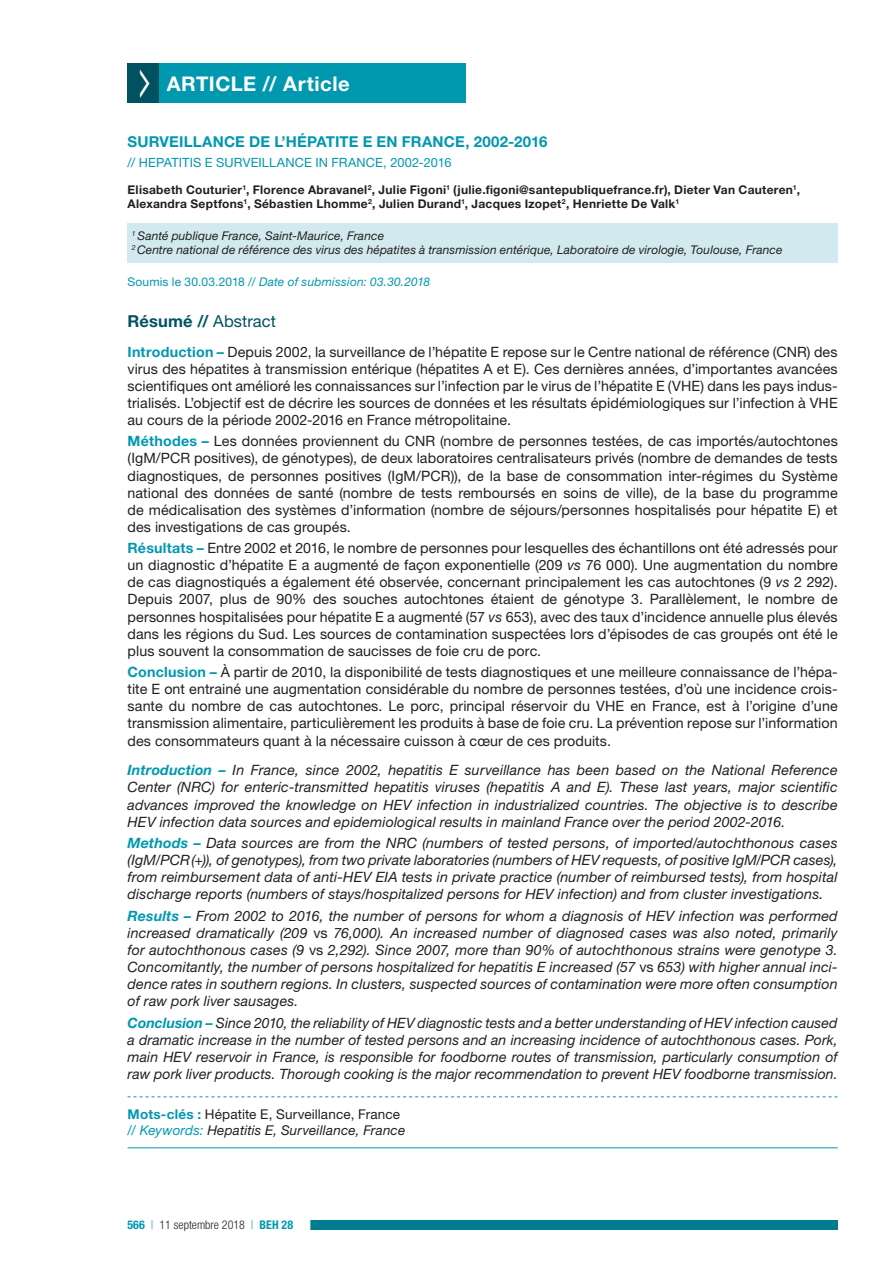
<style>
.page{position:relative;width:893px;height:1263px;background:#fff}
.page>*{position:absolute;margin:0;border:0;box-sizing:border-box;transform-origin:0 0}
.t1{font:700 20.25px "Helvetica Neue LT Std";letter-spacing:.025em;color:#fff}
.t2{font:700 16.5px "Helvetica Neue LT Std";letter-spacing:.01em;color:#005260}
.t3{font:700 15px "Helvetica Neue LT Std";letter-spacing:.01em;color:#0098af}
.t4{font:14.25px/17.1px "Helvetica Neue LT Std";letter-spacing:.005em;color:#231f20;text-align:justify}
.t5{font:italic 14.25px/17.1px "Helvetica Neue LT Std";letter-spacing:.01em;color:#231f20;text-align:justify}
.t6{font:italic 13.5px/16.2px "Helvetica Neue LT Std";letter-spacing:.01em;color:#231f20}
.t7{font:12.75px "Helvetica Neue LT Std";letter-spacing:.01em;color:#0098af}
.t8{font:700 12px/14.4px "Helvetica Neue LT Std";letter-spacing:.025em;color:#231f20}
.t9{font:italic 12px/14.4px "Helvetica Neue LT Std";letter-spacing:.01em;color:#231f20}
.t10{font:italic 12px "Helvetica Neue LT Std";letter-spacing:.015em;color:#0098af}
.t11{font:300 condensed 12px "Helvetica Neue LT Std";color:#231f20}
.s1{font-style:normal}
.s2{font-weight:400}
.s3{font-weight:700;color:#0098af}
.s4{font-style:italic}
.s5{font-weight:700;font-style:normal;color:#0098af}
.s6{color:#0098af}
</style>
<div class="page">
<div style="left:242px;top:1221px;width:596px;height:9px;background:#007c8f"></div>
<div style="left:110px;top:1219px;width:200px;height:12px;background:#fff"></div>
<div style="left:159px;top:64px;width:307px;height:39px;background:#0098af"></div>
<div style="left:128px;top:223px;width:710px;height:40px;background:#d2eaef"></div>
<svg style="left:128px;top:1096px;width:710px;height:1px"></svg>
<hr style="left:128px;top:1147px;width:710px;height:1px;background:#0098af">
<div style="left:128px;top:64px;width:31px;height:39px;background:#005260"></div>
<h1 class="t1" style="left:167px;top:71px;width:184px">ARTICLE // Article</h1>
<p class="t3" style="left:128px;top:133px;width:422px">SURVEILLANCE DE L’HÉPATITE E EN FRANCE, 2002-2016</p>
<p class="t7" style="left:128px;top:155px;width:325px">// HEPATITIS E SURVEILLANCE IN FRANCE, 2002-2016</p>
<p class="t8" style="left:128px;top:182px;width:674px">Elisabeth Couturier<sup>1</sup>, Florence Abravanel<sup>2</sup>, Julie Figoni<sup>1</sup> (julie.figoni@santepubliquefrance.fr), Dieter Van Cauteren<sup>1</sup>,<br>Alexandra Septfons<sup>1</sup>, Sébastien Lhomme<sup>2</sup>, Julien Durand<sup>1</sup>, Jacques Izopet<sup>2</sup>, Henriette De Valk<sup>1</sup></p>
<p class="t9" style="left:132px;top:228px;width:652px"><sup>1</sup> Santé publique France, Saint-Maurice, France<br><sup>2</sup> Centre national de référence des virus des hépatites à transmission entérique, Laboratoire de virologie, Toulouse, France</p>
<p class="t10" style="left:128px;top:274px;width:304px"><span class="s1">Soumis le 30.03.2018 //</span> Date of submission: 03.30.2018</p>
<p class="t2" style="left:128px;top:311px;width:150px">Résumé // <span class="s2">Abstract</span></p>
<p class="t4" style="left:128px;top:343px;width:712px"><span class="s3">Introduction –</span> Depuis 2002, la surveillance de l’hépatite E repose sur le Centre national de référence (CNR) des virus des hépatites à transmission entérique (hépatites A et E). Ces dernières années, d’importantes avancées scientifiques ont amélioré les connaissances sur l’infection par le virus de l’hépatite E (VHE) dans les pays indus&shy;trialisés. L’objectif est de décrire les sources de données et les résultats épidémiologiques sur l’infection à VHE au cours de la période 2002-2016 en France métropolitaine.</p>
<p class="t4" style="left:128px;top:432px;width:712px"><span class="s3">Méthodes –</span> Les données proviennent du CNR (nombre de personnes testées, de cas importés/autochtones (IgM/PCR positives), de génotypes), de deux laboratoires centralisateurs privés (nombre de demandes de tests diagnostiques, de personnes positives (IgM/PCR)), de la base de consommation inter-régimes du Système national des données de santé (nombre de tests remboursés en soins de ville), de la base du programme de médicalisation des systèmes d’information (nombre de séjours/personnes hospitalisés pour hépatite E) et des investigations de cas groupés.</p>
<p class="t4" style="left:128px;top:539px;width:712px"><span class="s3">Résultats –</span> Entre 2002 et 2016, le nombre de personnes pour lesquelles des échantillons ont été adressés pour un diagnostic d’hépatite E a augmenté de façon exponentielle (209 <span class="s4">vs</span> 76 000). Une augmentation du nombre de cas diagnostiqués a également été observée, concernant principalement les cas autochtones (9 <span class="s4">vs</span> 2 292).<br>Depuis 2007, plus de 90% des souches autochtones étaient de génotype 3. Parallèlement, le nombre de personnes hospitalisées pour hépatite E a augmenté (57 <span class="s4">vs</span> 653), avec des taux d’incidence annuelle plus élevés dans les régions du Sud. Les sources de contamination suspectées lors d’épisodes de cas groupés ont été le plus souvent la consommation de saucisses de foie cru de porc.</p>
<p class="t4" style="left:128px;top:663px;width:712px"><span class="s3">Conclusion –</span> À partir de 2010, la disponibilité de tests diagnostiques et une meilleure connaissance de l’hépa&shy;tite E ont entrainé une augmentation considérable du nombre de personnes testées, d’où une incidence crois&shy;sante du nombre de cas autochtones. Le porc, principal réservoir du VHE en France, est à l’origine d’une transmission alimentaire, particulièrement les produits à base de foie cru. La prévention repose sur l’information des consommateurs quant à la nécessaire cuisson à cœur de ces produits.</p>
<p class="t5" style="left:128px;top:761px;width:712px"><span class="s3">Introduction –</span> In France, since 2002, hepatitis E surveillance has been based on the National Reference Center (NRC) for enteric-transmitted hepatitis viruses (hepatitis A and E). These last years, major scientific advances improved the knowledge on HEV infection in industrialized countries. The objective is to describe HEV infection data sources and epidemiological results in mainland France over the period 2002-2016.</p>
<p class="t5" style="left:128px;top:834px;width:712px"><span class="s3">Methods –</span> Data sources are from the NRC (numbers of tested persons, of imported/autochthonous cases (IgM/PCR(+)), of genotypes), from two private laboratories (numbers of HEV requests, of positive IgM/PCR cases), from reimbursement data of anti-HEV EIA tests in private practice (number of reimbursed tests), from hospital discharge reports (numbers of stays/hospitalized persons for HEV infection) and from cluster investigations.</p>
<p class="t5" style="left:128px;top:907px;width:712px"><span class="s3">Results –</span> From 2002 to 2016, the number of persons for whom a diagnosis of HEV infection was performed increased dramatically (209 <span class="s1">vs</span> 76,000). An increased number of diagnosed cases was also noted, primarily for autochthonous cases (9 <span class="s1">vs</span> 2,292). Since 2007, more than 90% of autochthonous strains were genotype 3.<br>Concomitantly, the number of persons hospitalized for hepatitis E increased (57 <span class="s1">vs</span> 653) with higher annual inci&shy;dence rates in southern regions. In clusters, suspected sources of contamination were more often consumption of raw pork liver sausages.</p>
<p class="t5" style="left:128px;top:1014px;width:712px"><span class="s3">Conclusion –</span> Since 2010, the reliability of HEV diagnostic tests and a better understanding of HEV infection caused a dramatic increase in the number of tested persons and an increasing incidence of autochthonous cases. Pork, main HEV reservoir in France, is responsible for foodborne routes of transmission, particularly consumption of raw pork liver products. Thorough cooking is the major recommendation to prevent HEV foodborne transmission.</p>
<p class="t6" style="left:128px;top:1105px;width:279px"><span class="s5">Mots-clés :</span> <span class="s1">Hépatite E, Surveillance, France </span><span class="s6">// Keywords:</span> Hepatitis E, Surveillance, France</p>
<p class="t11" style="left:128px;top:1218px;width:167px"><span class="s3">566</span> <span class="s6">|</span> 11 septembre 2018 <span class="s6">|</span> <span class="s3">BEH 28</span></p>
</div>
